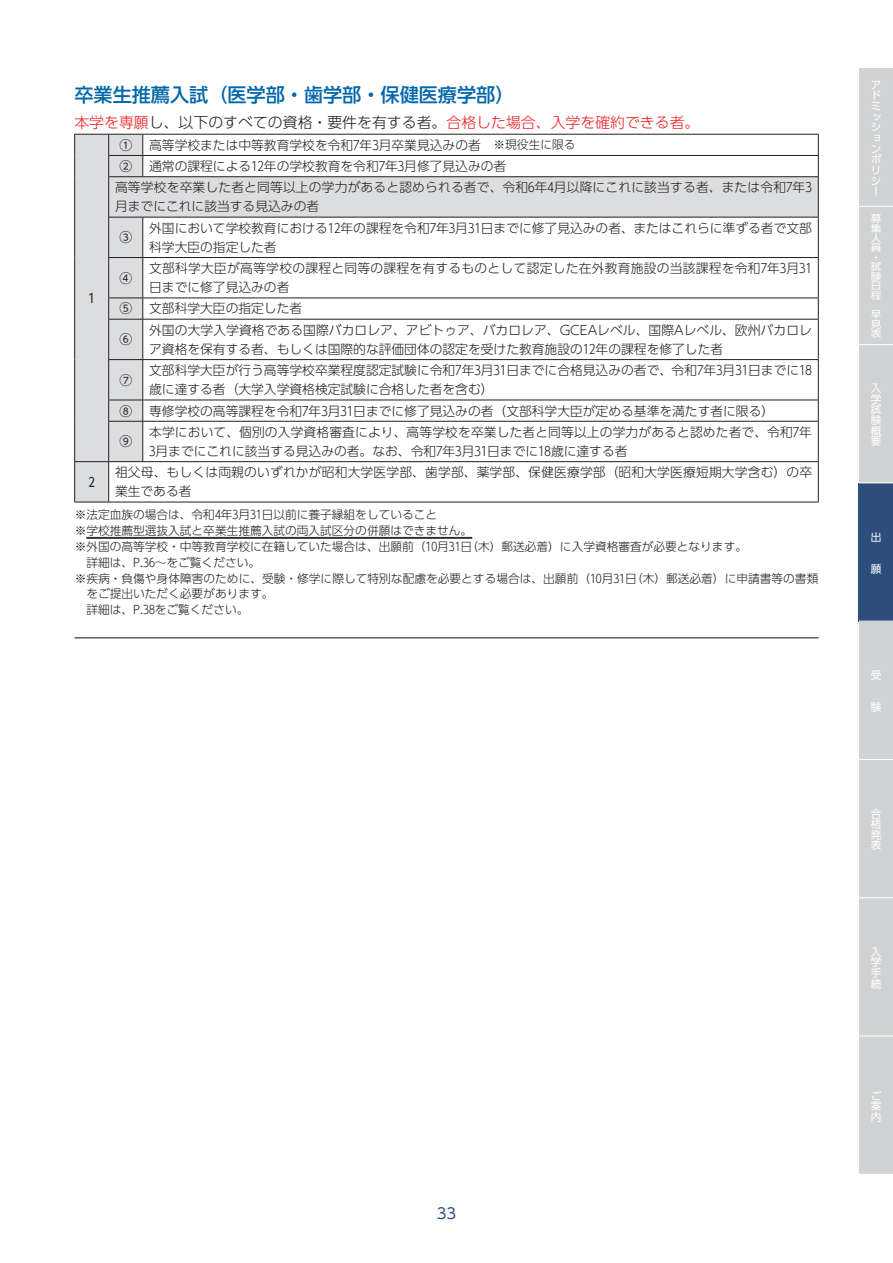
<style>
.page{position:relative;width:893px;height:1263px;background:#fff}
.page>*{position:absolute;margin:0;border:0;box-sizing:border-box;transform-origin:0 0}
.t1{font:500 19.2px "UD Shin Go Pr 6 N";color:#0067aa}
.t2{font:300 14.85px "UD Shin Go Pr 6 N";color:#ee1d23}
.t3{font:14.85px "UD Shin Go Pr 6 N";color:#2d4d7b}
.t4{font:300 12.75px/19.2px "UD Shin Go Pr 6 N";color:#231f20}
.t5{font:300 12.75px/19.2px "UD Shin Go Pr 6 N";letter-spacing:.02em;color:#231f20}
.t6{font:12.75px "UD Shin Go Pr 6 N";color:#231f20}
.t7{font:300 11.7px "UD Shin Go Pr 6 N";color:#231f20}
.t8{font:10.65px/10.6px "UD Shin Go Pr 6 N";color:#fff;text-align:justify}
.t9{font:9.6px/9.6px "UD Shin Go Pr 6 N";color:#fff;scale:1.11 1}
.s1{color:#231f20}
.s2{font-size:11.7px}
</style>
<div class="page">
<div style="left:859px;top:68px;width:34px;height:1106px;background:#d1d2d4"></div>
<div style="left:859px;top:483px;width:34px;height:138px;background:#2d4d7b"></div>
<hr style="left:859px;top:206px;width:34px;height:1px;background:#fff">
<hr style="left:859px;top:344px;width:34px;height:1px;background:#fff">
<hr style="left:859px;top:482px;width:34px;height:1px;background:#fff">
<hr style="left:859px;top:621px;width:34px;height:1px;background:#fff">
<hr style="left:859px;top:759px;width:34px;height:1px;background:#fff">
<hr style="left:859px;top:897px;width:34px;height:1px;background:#fff">
<hr style="left:859px;top:1035px;width:34px;height:1px;background:#fff">
<svg style="left:75px;top:135px;width:743px;height:367px"></svg>
<hr style="left:143px;top:134px;width:676px;height:1px;background:#231f20">
<hr style="left:108px;top:155px;width:35px;height:1px;background:#231f20">
<hr style="left:143px;top:155px;width:676px;height:1px;background:#231f20">
<svg style="left:818px;top:134px;width:1px;height:42px"></svg>
<hr style="left:143px;top:176px;width:676px;height:1px;background:#231f20">
<hr style="left:818px;top:177px;width:1px;height:40px;background:#231f20">
<hr style="left:143px;top:217px;width:676px;height:1px;background:#231f20">
<hr style="left:818px;top:217px;width:1px;height:40px;background:#231f20">
<hr style="left:108px;top:257px;width:35px;height:1px;background:#231f20">
<hr style="left:143px;top:257px;width:676px;height:1px;background:#231f20">
<hr style="left:818px;top:258px;width:1px;height:40px;background:#231f20">
<hr style="left:108px;top:298px;width:35px;height:1px;background:#231f20">
<hr style="left:143px;top:298px;width:676px;height:1px;background:#231f20">
<svg style="left:818px;top:298px;width:1px;height:21px"></svg>
<hr style="left:108px;top:319px;width:35px;height:1px;background:#231f20">
<hr style="left:143px;top:319px;width:676px;height:1px;background:#231f20">
<hr style="left:818px;top:319px;width:1px;height:40px;background:#231f20">
<hr style="left:108px;top:359px;width:35px;height:1px;background:#231f20">
<hr style="left:143px;top:359px;width:676px;height:1px;background:#231f20">
<hr style="left:818px;top:360px;width:1px;height:40px;background:#231f20">
<hr style="left:108px;top:400px;width:35px;height:1px;background:#231f20">
<hr style="left:143px;top:400px;width:676px;height:1px;background:#231f20">
<svg style="left:818px;top:400px;width:1px;height:21px"></svg>
<hr style="left:108px;top:421px;width:35px;height:1px;background:#231f20">
<hr style="left:143px;top:421px;width:676px;height:1px;background:#231f20">
<hr style="left:818px;top:421px;width:1px;height:40px;background:#231f20">
<hr style="left:74px;top:461px;width:35px;height:1px;background:#231f20">
<hr style="left:143px;top:461px;width:676px;height:1px;background:#231f20">
<hr style="left:818px;top:462px;width:1px;height:40px;background:#231f20">
<hr style="left:74px;top:134px;width:35px;height:1px;background:#231f20">
<svg style="left:74px;top:134px;width:1px;height:43px"></svg>
<hr style="left:74px;top:177px;width:1px;height:40px;background:#231f20">
<hr style="left:108px;top:177px;width:1px;height:40px;background:#231f20">
<hr style="left:74px;top:217px;width:1px;height:40px;background:#231f20">
<hr style="left:74px;top:257px;width:1px;height:41px;background:#231f20">
<svg style="left:74px;top:298px;width:1px;height:21px"></svg>
<hr style="left:74px;top:319px;width:1px;height:41px;background:#231f20">
<hr style="left:74px;top:360px;width:1px;height:40px;background:#231f20">
<svg style="left:74px;top:400px;width:1px;height:21px"></svg>
<hr style="left:74px;top:421px;width:1px;height:40px;background:#231f20">
<hr style="left:74px;top:462px;width:1px;height:40px;background:#231f20">
<hr style="left:108px;top:462px;width:1px;height:40px;background:#231f20">
<hr style="left:109px;top:134px;width:34px;height:1px;background:#231f20">
<svg style="left:108px;top:134px;width:1px;height:42px"></svg>
<svg style="left:143px;top:134px;width:1px;height:42px"></svg>
<hr style="left:108px;top:176px;width:35px;height:1px;background:#231f20">
<hr style="left:108px;top:217px;width:35px;height:1px;background:#231f20">
<hr style="left:108px;top:217px;width:1px;height:40px;background:#231f20">
<hr style="left:143px;top:217px;width:1px;height:40px;background:#231f20">
<hr style="left:108px;top:258px;width:1px;height:40px;background:#231f20">
<hr style="left:143px;top:258px;width:1px;height:40px;background:#231f20">
<svg style="left:108px;top:298px;width:1px;height:21px"></svg>
<svg style="left:143px;top:298px;width:1px;height:21px"></svg>
<hr style="left:108px;top:319px;width:1px;height:40px;background:#231f20">
<hr style="left:143px;top:319px;width:1px;height:40px;background:#231f20">
<hr style="left:108px;top:360px;width:1px;height:40px;background:#231f20">
<hr style="left:143px;top:360px;width:1px;height:40px;background:#231f20">
<svg style="left:108px;top:400px;width:1px;height:21px"></svg>
<svg style="left:143px;top:400px;width:1px;height:21px"></svg>
<hr style="left:108px;top:421px;width:1px;height:40px;background:#231f20">
<hr style="left:143px;top:421px;width:1px;height:40px;background:#231f20">
<hr style="left:109px;top:461px;width:34px;height:1px;background:#231f20">
<hr style="left:74px;top:502px;width:35px;height:1px;background:#231f20">
<hr style="left:109px;top:502px;width:34px;height:1px;background:#231f20">
<hr style="left:143px;top:502px;width:676px;height:1px;background:#231f20">
<hr style="left:86px;top:537px;width:386px;height:1px;background:#231f20">
<hr style="left:86px;top:538px;width:386px;height:1px;background:#231f20">
<hr style="left:74px;top:637px;width:745px;height:1px;background:#231f20">
<h1 class="t1" style="left:74px;top:79px;width:442px">卒業生推薦入試（医学部・歯学部・保健医療学部）</h1>
<p class="t2" style="left:74px;top:110px;width:627px">本学を専願<span class="s1">し、以下のすべての資格・要件を有する者。</span>合格した場合、入学を確約できる者。</p>
<p class="t6" style="left:88px;top:288px;width:8px">1</p>
<p class="t6" style="left:119px;top:135px;width:14px">①</p>
<p class="t4" style="left:149px;top:135px;width:428px">高等学校または中等教育学校を令和7年3月卒業見込みの者　<span class="s2">※現役生に限る</span></p>
<p class="t6" style="left:119px;top:156px;width:14px">②</p>
<p class="t4" style="left:115px;top:155px;width:698px;line-height:21.3px;text-indent:34px">通常の課程による12年の学校教育を令和7年3月修了見込みの者<br>高等学校を卒業した者と同等以上の学力があると認められる者で、令和6年4月以降にこれに該当する者、または令和7年3</p>
<p class="t4" style="left:115px;top:196px;width:206px">月までにこれに該当する見込みの者</p>
<p class="t6" style="left:119px;top:227px;width:14px">③</p>
<p class="t4" style="left:149px;top:218px;width:664px">外国において学校教育における12年の課程を令和7年3月31日までに修了見込みの者、またはこれらに準ずる者で文部科学大臣の指定した者</p>
<p class="t6" style="left:119px;top:267px;width:14px">④</p>
<p class="t5" style="left:149px;top:258px;width:664px">文部科学大臣が高等学校の課程と同等の課程を有するものとして認定した在外教育施設の当該課程を令和7年3月31日までに修了見込みの者</p>
<p class="t6" style="left:119px;top:298px;width:14px">⑤</p>
<p class="t4" style="left:149px;top:298px;width:155px">文部科学大臣の指定した者</p>
<p class="t6" style="left:119px;top:329px;width:14px">⑥</p>
<p class="t4" style="left:149px;top:320px;width:664px">外国の大学入学資格である国際バカロレア、アビトゥア、バカロレア、GCEAレベル、国際Aレベル、欧州バカロレア資格を保有する者、もしくは国際的な評価団体の認定を受けた教育施設の12年の課程を修了した者</p>
<p class="t6" style="left:119px;top:369px;width:14px">⑦</p>
<p class="t4" style="left:149px;top:360px;width:664px">文部科学大臣が行う高等学校卒業程度認定試験に令和7年3月31日までに合格見込みの者で、令和7年3月31日までに18歳に達する者（大学入学資格検定試験に合格した者を含む）</p>
<p class="t6" style="left:119px;top:400px;width:14px">⑧</p>
<p class="t4" style="left:149px;top:401px;width:627px">専修学校の高等課程を令和7年3月31日までに修了見込みの者（文部科学大臣が定める基準を満たす者に限る）</p>
<p class="t6" style="left:119px;top:431px;width:14px">⑨</p>
<p class="t4" style="left:149px;top:422px;width:664px">本学において、個別の入学資格審査により、高等学校を卒業した者と同等以上の学力があると認めた者で、令和7年<br>3月までにこれに該当する見込みの者。なお、令和7年3月31日までに18歳に達する者</p>
<p class="t6" style="left:88px;top:472px;width:8px">2</p>
<p class="t4" style="left:115px;top:462px;width:699px">祖父母、もしくは両親のいずれかが昭和大学医学部、歯学部、薬学部、保健医療学部（昭和大学医療短期大学含む）の卒業生である者</p>
<p class="t7" style="left:75px;top:505px;width:364px">※法定血族の場合は、令和4年3月31日以前に養子縁組をしていること</p>
<p class="t7" style="left:75px;top:521px;width:399px">※学校推薦型選抜入試と卒業生推薦入試の両入試区分の併願はできません。</p>
<p class="t7" style="left:75px;top:537px;width:674px">※外国の高等学校・中等教育学校に在籍していた場合は、出願前（10月31日（木）郵送必着）に入学資格審査が必要となります。</p>
<p class="t7" style="left:75px;top:553px;width:187px">　詳細は、P.36～をご覧ください。</p>
<p class="t7" style="left:75px;top:569px;width:745px">※疾病・負傷や身体障害のために、受験・修学に際して特別な配慮を必要とする場合は、出願前（10月31日（木）郵送必着）に申請書等の書類</p>
<p class="t7" style="left:86px;top:584px;width:189px">をご提出いただく必要があります。</p>
<p class="t7" style="left:75px;top:600px;width:175px">　詳細は、P.38をご覧ください。</p>
<p class="t3" style="left:437px;top:1201px;width:21px">33</p>
<p class="t8" style="left:871px;top:79px;width:12px;text-align:left">アドミッションポリシー</p>
<p class="t9" style="left:871px;top:214px;width:11px">募集人員・試験日程</p>
<p class="t9" style="left:871px;top:309px;width:11px;text-align:justify">早見表</p>
<p class="t8" style="left:871px;top:382px;width:12px">入学試験概要</p>
<p class="t8" style="left:871px;top:531px;width:11px">出</p>
<p class="t8" style="left:871px;top:563px;width:12px">願</p>
<p class="t8" style="left:871px;top:669px;width:12px">受</p>
<p class="t8" style="left:871px;top:701px;width:12px">験</p>
<p class="t8" style="left:871px;top:808px;width:12px">合格発表</p>
<p class="t8" style="left:871px;top:946px;width:12px">入学手続</p>
<p class="t8" style="left:871px;top:1090px;width:12px">ご案内</p>
</div>
